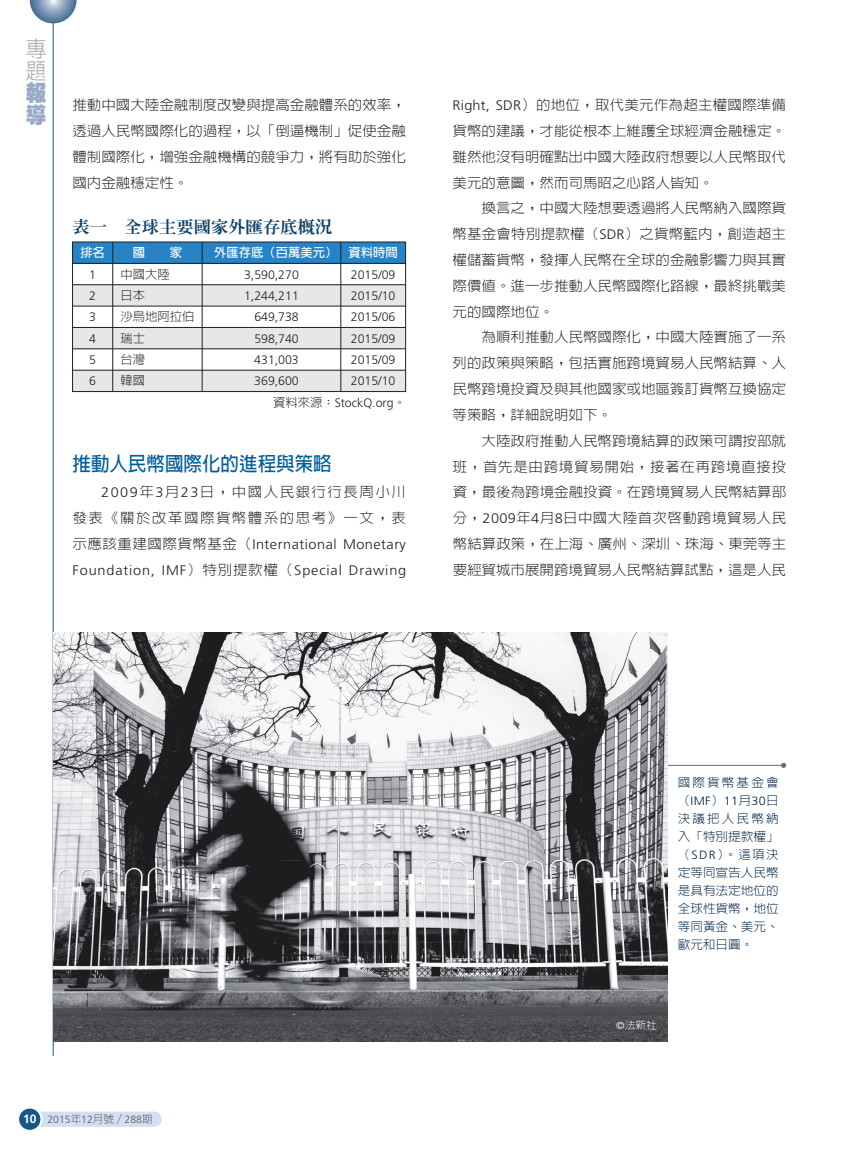
<style>
.page{position:relative;width:851px;height:1149px;background:#fff}
.page>*{position:absolute;margin:0;border:0;box-sizing:border-box;transform-origin:0 0}
.t1{font:300 21.75px/21.8px "AR Hei B5";color:#a8a9ad;scale:.95 1}
.t2{font:900 21.75px/21.8px "AR Hei B5";color:#99abc6;scale:.95 1}
.t3{font:700 19.5px "AR Hei B5";color:#005d9c;scale:.95 1}
.t4{font:800 16.5px "AR Ming B5";color:#0e4168;scale:1.05 1}
.t5{font:300 13.8px/25.8px "AR Hei B5";color:#231f20;text-align:justify;scale:1.05 1}
.t6{font:300 13.8px/25.8px "Frutiger";letter-spacing:.055em;color:#231f20;scale:1.05 1}
.t7{font:300 13.8px/25.8px "AR Hei B5";letter-spacing:.1em;color:#231f20;text-align:right;scale:1.05 1}
.t8{font:300 12.3px/21.5px "Frutiger";color:#231f20}
.t9{font:700 12.3px "AR New Hei B5";color:#fff}
.t10{font:300 12.3px "AR Hei B5";color:#231f20}
.t11{font:300 12px/18px "AR Hei B5";color:#022546;text-align:justify;scale:1.05 1}
.t12{font:300 12px "Frutiger";letter-spacing:.025em;color:#022546;scale:1.05 1}
.t13{font:300 12px "AR Hei B5";letter-spacing:.17em;color:#022546;scale:1.05 1}
.t14{font:300 10.5px "Frutiger";color:#57585a}
.t15{font:300 10.2px "AR Hei B5";color:#fff;scale:1.05 1}
.s1{font-family:"AR Hei B5"}
.s2{font-family:"Frutiger"}
.s3{font-weight:700;font-size:12px;color:#fff}
</style>
<div class="page">
<div style="left:30px;top:1111px;width:132px;height:15px;background:#d4e0f1;border-radius:8px"></div>
<div style="left:18px;top:1107px;width:23px;height:23px;background:#175887;border-radius:50%"></div>
<div style="left:17px;top:1106px;width:26px;height:25px;border:2px solid #fff;border-radius:50%"></div>
<hr style="left:53px;top:0;width:1px;height:1055px;background:#175887">
<svg style="left:30px;top:0;width:47px;height:23px"></svg>
<div style="left:72px;top:242px;width:333px;height:21px;background:#2783c5"></div>
<div style="left:72px;top:284px;width:333px;height:22px;background:#e6e7e9"></div>
<div style="left:72px;top:327px;width:333px;height:22px;background:#e6e7e9"></div>
<div style="left:72px;top:370px;width:333px;height:21px;background:#e6e7e9"></div>
<hr style="left:112px;top:242px;width:1px;height:149px;background:#231f20">
<hr style="left:202px;top:242px;width:1px;height:149px;background:#231f20">
<hr style="left:340px;top:242px;width:1px;height:149px;background:#231f20">
<hr style="left:72px;top:263px;width:333px;height:1px;background:#231f20">
<hr style="left:72px;top:284px;width:333px;height:1px;background:#231f20">
<hr style="left:72px;top:306px;width:333px;height:1px;background:#231f20">
<hr style="left:72px;top:327px;width:333px;height:1px;background:#231f20">
<hr style="left:72px;top:348px;width:333px;height:1px;background:#231f20">
<hr style="left:72px;top:370px;width:333px;height:1px;background:#231f20">
<div style="left:72px;top:242px;width:334px;height:149px;border:1px solid #231f20"></div>
<svg style="left:780px;top:762px;width:6px;height:5px"></svg>
<hr style="left:507px;top:764px;width:276px;height:1px;background:#6c6d70">
<img style="left:53px;top:632px;width:614px;height:409px">
<h1 class="t1" style="left:26px;top:38px;width:23px">專題</h1>
<h1 class="t2" style="left:26px;top:82px;width:23px">報導</h1>
<p class="t5" style="left:72px;top:92px;width:319px">推動中國大陸金融制度改變與提高金融體系的效率，透過人民幣國際化的過程，以「倒逼機制」促使金融體制國際化，增強金融機構的競爭力，將有助於強化國內金融穩定性。</p>
<p class="t4" style="left:72px;top:219px;width:249px">表一 全球主要國家外匯存底概況</p>
<p class="t9" style="left:80px;top:246px;width:26px">排名</p>
<p class="t9" style="left:133px;top:246px;width:14px">國</p>
<p class="t9" style="left:170px;top:246px;width:14px">家</p>
<p class="t9" style="left:214px;top:246px;width:185px">外匯存底（百萬美元） 資料時間</p>
<p class="t8" style="left:89px;top:263px;width:8px">1</p>
<p class="t10" style="left:120px;top:268px;width:51px">中國大陸</p>
<p class="t8" style="left:244px;top:263px;width:56px">3,590,270</p>
<p class="t8" style="left:351px;top:263px;width:46px">2015/09</p>
<p class="t8" style="left:89px;top:285px;width:8px">2</p>
<p class="t10" style="left:120px;top:289px;width:26px">日本</p>
<p class="t8" style="left:244px;top:285px;width:56px">1,244,211</p>
<p class="t8" style="left:351px;top:285px;width:46px">2015/10</p>
<p class="t8" style="left:89px;top:306px;width:8px">3</p>
<p class="t10" style="left:120px;top:310px;width:75px">沙烏地阿拉伯</p>
<p class="t8" style="left:254px;top:306px;width:46px">649,738</p>
<p class="t8" style="left:351px;top:306px;width:46px">2015/06</p>
<p class="t8" style="left:89px;top:327px;width:8px">4</p>
<p class="t10" style="left:120px;top:332px;width:26px">瑞士</p>
<p class="t8" style="left:254px;top:327px;width:46px">598,740</p>
<p class="t8" style="left:351px;top:327px;width:46px">2015/09</p>
<p class="t8" style="left:89px;top:349px;width:8px">5</p>
<p class="t10" style="left:120px;top:353px;width:26px">台灣</p>
<p class="t8" style="left:254px;top:349px;width:46px">431,003</p>
<p class="t8" style="left:351px;top:349px;width:46px">2015/09</p>
<p class="t8" style="left:89px;top:370px;width:8px">6</p>
<p class="t10" style="left:120px;top:374px;width:26px">韓國</p>
<p class="t8" style="left:254px;top:370px;width:46px">369,600</p>
<p class="t8" style="left:273px;top:370px;width:134px;text-indent:78px">2015/10<span class="s1">資料來源：</span>StockQ.org<span class="s1">。</span></p>
<h2 class="t3" style="left:72px;top:453px;width:275px">推動人民幣國際化的進程與策略</h2>
<p class="t7" style="left:72px;top:479px;width:319px"><span class="s2">2009</span>年<span class="s2">3</span>月<span class="s2">23</span>日，中國人民銀行行長周小川<br>發表《關於改革國際貨幣體系的思考》一文，表</p>
<p class="t6" style="left:72px;top:531px;width:319px"><span class="s1">示應該重建國際貨幣基金（</span>International Monetary<br>Foundation, IMF<span class="s1">）特別提款權（</span>Special Drawing</p>
<p class="t5" style="left:452px;top:92px;width:319px"><span class="s2">Right, SDR</span>）的地位，取代美元作為超主權國際準備貨幣的建議，才能從根本上維護全球經濟金融穩定。雖然他沒有明確點出中國大陸政府想要以人民幣取代美元的意圖，然而司馬昭之心路人皆知。</p>
<p class="t5" style="left:452px;top:195px;width:319px;text-indent:29px">換言之，中國大陸想要透過將人民幣納入國際貨幣基金會特別提款權（<span class="s2">SDR</span>）之貨幣籃內，創造超主權儲蓄貨幣，發揮人民幣在全球的金融影響力與其實際價值。進一步推動人民幣國際化路線，最終挑戰美元的國際地位。</p>
<p class="t5" style="left:452px;top:324px;width:319px;text-indent:29px">為順利推動人民幣國際化，中國大陸實施了一系列的政策與策略，包括實施跨境貿易人民幣結算、人民幣跨境投資及與其他國家或地區簽訂貨幣互換協定等策略，詳細說明如下。</p>
<p class="t5" style="left:452px;top:427px;width:319px;text-indent:29px">大陸政府推動人民幣跨境結算的政策可謂按部就班，首先是由跨境貿易開始，接著在再跨境直接投資，最後為跨境金融投資。在跨境貿易人民幣結算部分，<span class="s2">2009</span>年<span class="s2">4</span>月<span class="s2">8</span>日中國大陸首次啟動跨境貿易人民幣結算政策，在上海、廣州、深圳、珠海、東莞等主要經貿城市展開跨境貿易人民幣結算試點，這是人民</p>
<p class="t14" style="left:23px;top:1113px;width:131px"><span class="s3">10</span> 2015<span class="s1">年</span>12<span class="s1">月號／</span>288<span class="s1">期</span></p>
<p class="t13" style="left:677px;top:776px;width:98px">國際貨幣基金會</p>
<p class="t12" style="left:677px;top:793px;width:98px"><span class="s1">（</span>IMF<span class="s1">）</span>11<span class="s1">月</span>30<span class="s1">日</span></p>
<p class="t11" style="left:677px;top:809px;width:98px">決議把人民幣納入「特別提款權」（<span class="s2">SDR</span>）。這項決定等同宣告人民幣是具有法定地位的全球性貨幣，地位等同黃金、美元、歐元和日圓。</p>
<p class="t15" style="left:616px;top:1020px;width:40px"><span class="s2">©</span>法新社</p>
</div>
